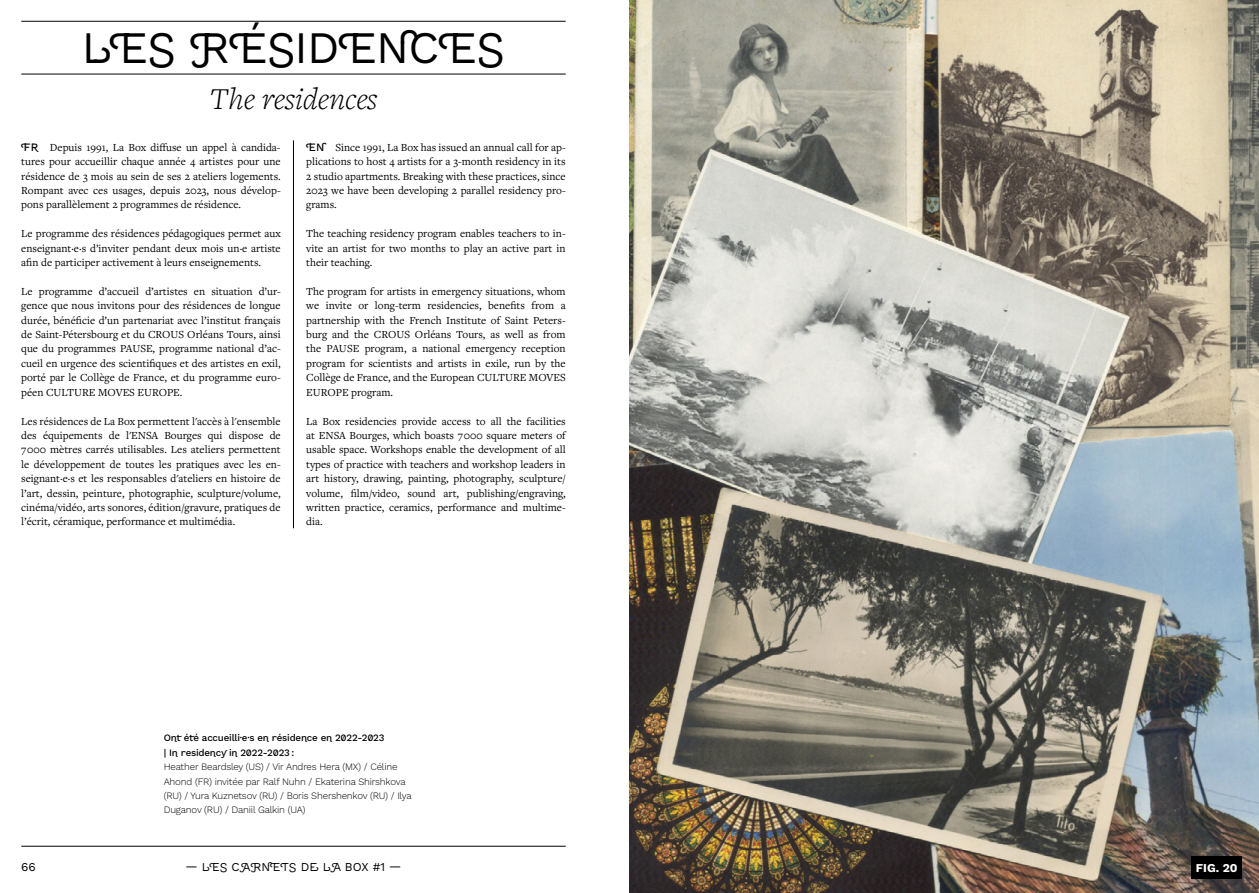
<style>
.page{position:relative;width:1259px;height:893px;background:#fff}
.page>*{position:absolute;margin:0;border:0;box-sizing:border-box;transform-origin:0 0}
.t1{font:45px "Work Sans";letter-spacing:-.02em;color:#000}
.t2{font:italic 300 31.5px "Freight Text Pro";color:#000}
.t3{font:12px "Work Sans";color:#000}
.t4{font:700 12px "Work Sans";color:#fff}
.t5{font:11.25px/14.4px "Freight Text Pro";color:#000;text-align:justify}
.t6{font:300 9.75px/14.4px "Work Sans";letter-spacing:-.02em;color:#000}
.t7{font:500 9.75px/14.4px "Work Sans";letter-spacing:-.02em;color:#000}
.s1{font-family:"Work Sans";font-weight:500}
</style>
<div class="page">
<hr style="left:21px;top:74px;width:545px;height:1px;background:#000">
<hr style="left:21px;top:21px;width:545px;height:1px;background:#000">
<hr style="left:293px;top:140px;width:1px;height:388px;background:#000">
<img style="left:629px;top:0;width:630px;height:893px">
<hr style="left:21px;top:846px;width:545px;height:1px;background:#000">
<div style="left:1191px;top:856px;width:51px;height:23px;background:#000"></div>
<h1 class="t1" style="left:82px;top:14px;width:425px">LES RÉSIDENCES</h1>
<h2 class="t2" style="left:210px;top:79px;width:169px">The residences</h2>
<p class="t5" style="left:21px;top:140px;width:261px"><span class="s1">FR</span> Depuis 1991, La Box diffuse un appel à candida&shy;tures pour accueillir chaque année 4 artistes pour une résidence de 3 mois au sein de ses 2 ateliers logements.<br>Rompant avec ces usages, depuis 2023, nous dévelop&shy;pons parallèlement 2 programmes de résidence.</p>
<p class="t5" style="left:21px;top:226px;width:261px">Le programme des résidences pédagogiques permet aux enseignant·e·s d’inviter pendant deux mois un·e artiste afin de participer activement à leurs enseignements.</p>
<p class="t5" style="left:21px;top:284px;width:261px">Le programme d’accueil d’artistes en situation d’ur&shy;gence que nous invitons pour des résidences de longue durée, bénéficie d’un partenariat avec l’institut français de Saint-Pétersbourg et du CROUS Orléans Tours, ainsi que du programmes PAUSE, programme national d’ac&shy;cueil en urgence des scientifiques et des artistes en exil, porté par le Collège de France, et du programme euro&shy;péen CULTURE MOVES EUROPE.</p>
<p class="t5" style="left:21px;top:413px;width:261px">Les résidences de La Box permettent l'accès à l'ensemble des équipements de l'ENSA Bourges qui dispose de 7 000 mètres carrés utilisables. Les ateliers permettent le développement de toutes les pratiques avec les en&shy;seignant·e·s et les responsables d'ateliers en histoire de l’art, dessin, peinture, photographie, sculpture/volume, cinéma/vidéo, arts sonores, édition/gravure, pratiques de l’écrit, céramique, performance et multimédia.</p>
<p class="t5" style="left:306px;top:140px;width:261px"><span class="s1">EN</span> Since 1991, La Box has issued an annual call for ap&shy;plications to host 4 artists for a 3-month residency in its 2 studio apartments. Breaking with these practices, since 2023 we have been developing 2 parallel residency pro&shy;grams.</p>
<p class="t5" style="left:306px;top:226px;width:261px">The teaching residency program enables teachers to in&shy;vite an artist for two months to play an active part in their teaching.</p>
<p class="t5" style="left:306px;top:284px;width:261px">The program for artists in emergency situations, whom we invite or long-term residencies, benefits from a partnership with the French Institute of Saint Peters&shy;burg and the CROUS Orléans Tours, as well as from the PAUSE program, a national emergency reception program for scientists and artists in exile, run by the Collège de France, and the European CULTURE MOVES EUROPE program.</p>
<p class="t5" style="left:306px;top:413px;width:261px">La Box residencies provide access to all the facilities at ENSA Bourges, which boasts 7 000 square meters of usable space. Workshops enable the development of all types of practice with teachers and workshop leaders in art history, drawing, painting, photography, sculpture/ volume, film/video, sound art, publishing/engraving, written practice, ceramics, performance and multime&shy;dia.</p>
<p class="t7" style="left:164px;top:730px;width:222px">Ont été accueilli·e·s en résidence en 2022-2023 | In residency in 2022-2023 :</p>
<p class="t6" style="left:164px;top:759px;width:249px">Heather Beardsley (US) / Vir Andres Hera (MX) / Céline Ahond (FR) invitée par Ralf Nuhn / Ekaterina Shirshkova (RU) / Yura Kuznetsov (RU) / Boris Shershenkov (RU) / Ilya Duganov (RU) / Daniil Galkin (UA)</p>
<p class="t3" style="left:21px;top:858px;width:16px">66</p>
<p class="t3" style="left:185px;top:858px;width:218px">— LES CARNETS DE LA BOX #1 —</p>
<p class="t4" style="left:1196px;top:858px;width:43px">fig. 20</p>
</div>
